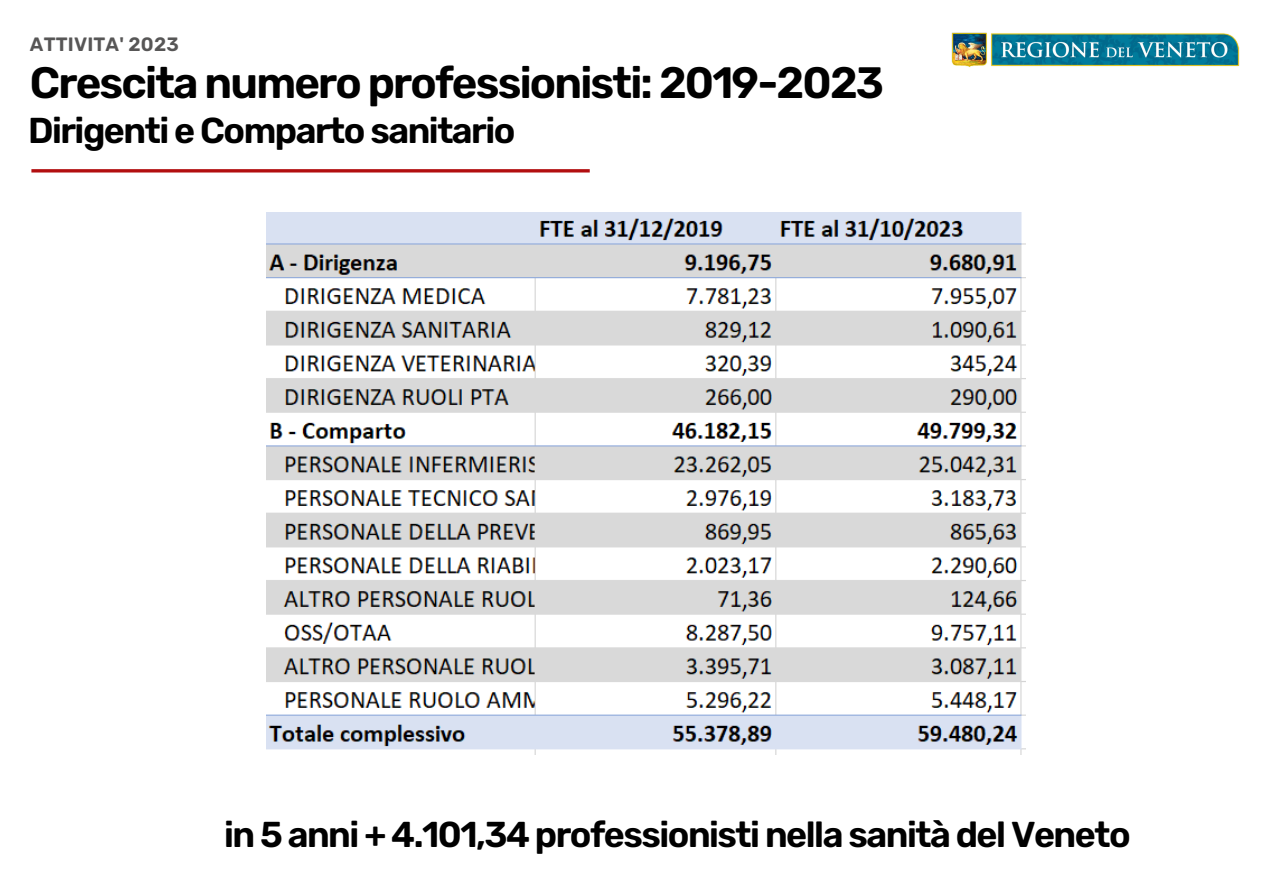
<style>
.page{position:relative;width:1263px;height:894px;background:#fff}
.page>*{position:absolute;margin:0;border:0;box-sizing:border-box;transform-origin:0 0}
.t1{font:600 43.8px "Rubik";letter-spacing:-.04em;color:#000}
.t2{font:600 36px "Rubik";letter-spacing:-.04em;color:#000}
.t3{font:600 19.35px "Rubik";letter-spacing:.01em;color:#575656}
</style>
<div class="page">
<hr style="left:31px;top:169px;width:559px;height:3px;background:#b20e10">
<img style="left:951px;top:32px;width:289px;height:35px">
<img style="left:267px;top:212px;width:758px;height:541px">
<p class="t3" style="left:30px;top:33px;width:150px">ATTIVITA' 2023</p>
<p class="t1" style="left:30px;top:57px;width:856px">Crescita numero professionisti: 2019-2023</p>
<p class="t2" style="left:28px;top:109px;width:489px">Dirigenti e Comparto sanitario</p>
<p class="t2" style="left:224px;top:812px;width:908px">in 5 anni + 4.101,34 professionisti nella sanità del Veneto</p>
</div>
